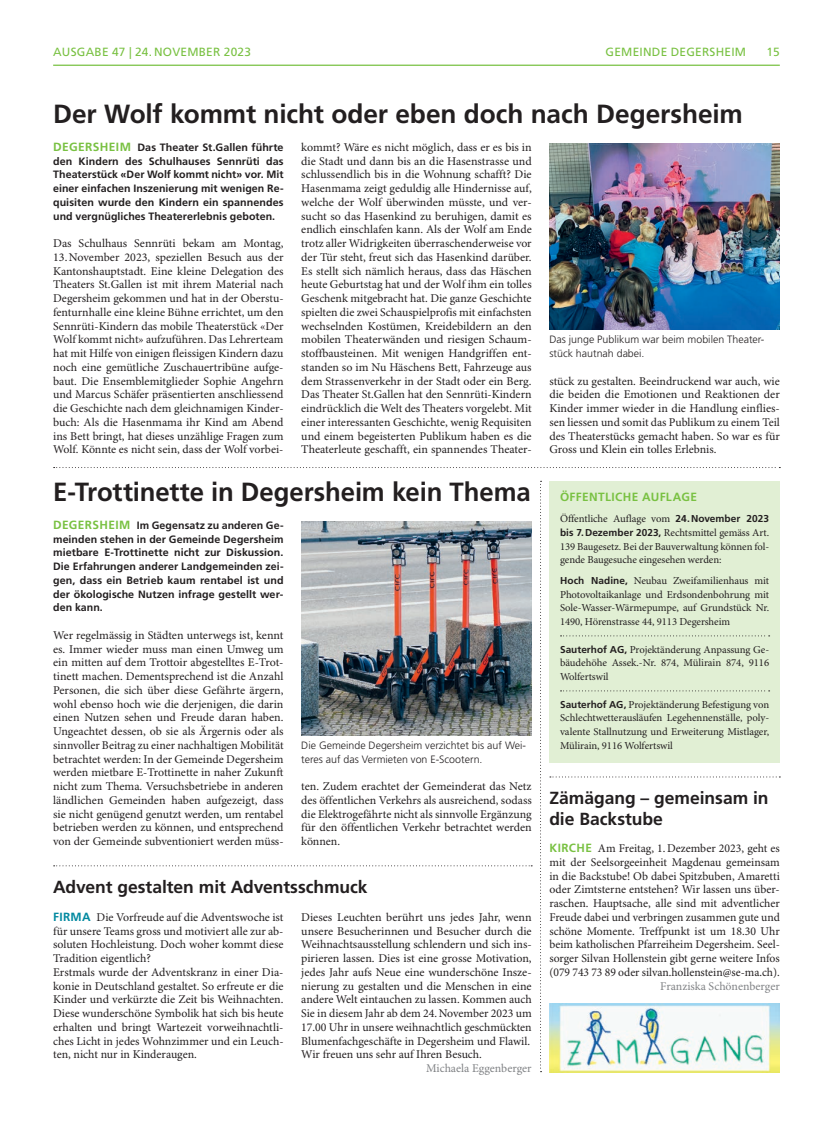
<style>
.page{position:relative;width:833px;height:1134px;background:#fff}
.page>*{position:absolute;margin:0;border:0;box-sizing:border-box;transform-origin:0 0}
.t1{font:700 26.25px "Frutiger LT Std";letter-spacing:-.005em;color:#231f20}
.t2{font:700 17.5px/21.2px "Frutiger LT Std";letter-spacing:-.005em;color:#231f20}
.t3{font:11.88px/13.8px "Minion Pro";color:#231f20;text-align:justify}
.t4{font:11.88px "Frutiger LT Std";letter-spacing:.02em;color:#79c142}
.t5{font:11.88px "Minion Pro";letter-spacing:-.005em;color:#808285}
.t6{font:700 11.88px "Frutiger LT Std";letter-spacing:.03em;color:#79c142}
.t7{font:10.62px/13.8px "Minion Pro";letter-spacing:-.005em;color:#231f20;text-align:justify}
.t8{font:700 10.62px/13.8px "Frutiger LT Std";letter-spacing:.005em;color:#231f20;text-align:justify}
.t9{font:300 10.62px/13.8px "Frutiger LT Std";color:#231f20}
.s1{font-size:11.88px;color:#79c142}
.s2{font-family:"Frutiger LT Std";font-weight:700;color:#0289a0}
.s3{font-family:"Frutiger LT Std";font-weight:700;font-size:10px}
.s4{font-family:"Frutiger LT Std";font-weight:700;color:#79c142}
</style>
<div class="page">
<hr style="left:53px;top:65px;width:727px;height:1px;background:#79c142">
<svg style="left:540px;top:481px;width:1px;height:591px"></svg>
<svg style="left:550px;top:776px;width:230px;height:1px"></svg>
<svg style="left:54px;top:467px;width:726px;height:1px"></svg>
<svg style="left:54px;top:865px;width:478px;height:1px"></svg>
<div style="left:549px;top:481px;width:231px;height:282px;background:#e1efd4"></div>
<svg style="left:560px;top:635px;width:209px;height:1px"></svg>
<svg style="left:560px;top:690px;width:209px;height:1px"></svg>
<img style="left:549px;top:1003px;width:231px;height:69px">
<img style="left:549px;top:144px;width:231px;height:185px">
<img style="left:301px;top:522px;width:230px;height:213px">
<p class="t4" style="left:53px;top:45px;width:18px">AUSGABE</p>
<p class="t4" style="left:112px;top:45px;width:78px">47 | 24. NOVEMBER</p>
<p class="t4" style="left:224px;top:45px;width:29px">2023</p>
<p class="t4" style="left:605px;top:45px;width:142px">GEMEINDE DEGERSHEIM</p>
<p class="t4" style="left:766px;top:45px;width:15px">15</p>
<h1 class="t1" style="left:53px;top:99px;width:691px">Der Wolf kommt nicht oder eben doch nach Degersheim</h1>
<p class="t8" style="left:53px;top:140px;width:232px"><span class="s1">DEGERSHEIM</span> Das Theater St.Gallen führte den Kindern des Schulhauses Sennrüti das Theaterstück «Der Wolf kommt nicht» vor. Mit einer einfachen Inszenierung mit wenigen Re&shy;quisiten wurde den Kindern ein spannendes und vergnügliches Theatererlebnis geboten.</p>
<p class="t3" style="left:53px;top:237px;width:232px">Das Schulhaus Sennrüti bekam am Montag, 13.November 2023, speziellen Besuch aus der Kantonshauptstadt. Eine kleine Delegation des Theaters St.Gallen ist mit ihrem Material nach Degersheim gekommen und hat in der Oberstu&shy;fenturnhalle eine kleine Bühne errichtet, um den Sennrüti-Kindern das mobile Theaterstück «Der Wolf kommt nicht» aufzuführen. Das Lehrerteam hat mit Hilfe von einigen fleissigen Kindern dazu noch eine gemütliche Zuschauertribüne aufge&shy;baut. Die Ensemblemitglieder Sophie Angehrn und Marcus Schäfer präsentierten anschliessend die Geschichte nach dem gleichnamigen Kinder&shy;buch: Als die Hasenmama ihr Kind am Abend ins Bett bringt, hat dieses unzählige Fragen zum Wolf. Könnte es nicht sein, dass der Wolf vorbei-</p>
<p class="t3" style="left:301px;top:141px;width:232px">kommt? Wäre es nicht möglich, dass er es bis in die Stadt und dann bis an die Hasenstrasse und schlussendlich bis in die Wohnung schafft? Die Hasenmama zeigt geduldig alle Hindernisse auf, welche der Wolf überwinden müsste, und ver&shy;sucht so das Hasenkind zu beruhigen, damit es endlich einschlafen kann. Als der Wolf am Ende trotz aller Widrigkeiten überraschenderweise vor der Tür steht, freut sich das Hasenkind darüber.<br>Es stellt sich nämlich heraus, dass das Häschen heute Geburtstag hat und der Wolf ihm ein tolles Geschenk mitgebracht hat. Die ganze Geschichte spielten die zwei Schauspielprofis mit einfachsten wechselnden Kostümen, Kreidebildern an den mobilen Theaterwänden und riesigen Schaum&shy;stoffbausteinen. Mit wenigen Handgriffen ent&shy;standen so im Nu Häschens Bett, Fahrzeuge aus dem Strassenverkehr in der Stadt oder ein Berg.<br>Das Theater St.Gallen hat den Sennrüti-Kindern eindrücklich die Welt des Theaters vorgelebt. Mit einer interessanten Geschichte, wenig Requisiten und einem begeisterten Publikum haben es die Theaterleute geschafft, ein spannendes Theater-</p>
<p class="t9" style="left:549px;top:333px;width:216px">Das junge Publikum war beim mobilen Theater&shy;stück hautnah dabei.</p>
<p class="t3" style="left:549px;top:374px;width:232px">stück zu gestalten. Beeindruckend war auch, wie die beiden die Emotionen und Reaktionen der Kinder immer wieder in die Handlung einflies&shy;sen liessen und somit das Publikum zu einem Teil des Theaterstücks gemacht haben. So war es für Gross und Klein ein tolles Erlebnis.</p>
<h1 class="t1" style="left:53px;top:477px;width:479px">E-Trottinette in Degersheim kein Thema</h1>
<p class="t8" style="left:53px;top:518px;width:232px"><span class="s1">DEGERSHEIM</span> Im Gegensatz zu anderen Ge&shy;meinden stehen in der Gemeinde Degersheim mietbare E-Trottinette nicht zur Diskussion.<br>Die Erfahrungen anderer Landgemeinden zei&shy;gen, dass ein Betrieb kaum rentabel ist und der ökologische Nutzen infrage gestellt wer&shy;den kann.</p>
<p class="t3" style="left:53px;top:629px;width:232px">Wer regelmässig in Städten unterwegs ist, kennt es. Immer wieder muss man einen Umweg um ein mitten auf dem Trottoir abgestelltes E-Trot&shy;tinett machen. Dementsprechend ist die Anzahl Personen, die sich über diese Gefährte ärgern, wohl ebenso hoch wie die derjenigen, die darin einen Nutzen sehen und Freude daran haben.<br>Ungeachtet dessen, ob sie als Ärgernis oder als sinnvoller Beitrag zu einer nachhaltigen Mobilität betrachtet werden: In der Gemeinde Degersheim werden mietbare E-Trottinette in naher Zukunft nicht zum Thema. Versuchsbetriebe in anderen ländlichen Gemeinden haben aufgezeigt, dass sie nicht genügend genutzt werden, um rentabel betrieben werden zu können, und entsprechend von der Gemeinde subventioniert werden müss-</p>
<p class="t9" style="left:301px;top:738px;width:226px">Die Gemeinde Degersheim verzichtet bis auf Wei&shy;teres auf das Vermieten von E-Scootern.</p>
<p class="t3" style="left:301px;top:780px;width:232px">ten. Zudem erachtet der Gemeinderat das Netz des öffentlichen Verkehrs als ausreichend, sodass die Elektrogefährte nicht als sinnvolle Ergänzung für den öffentlichen Verkehr betrachtet werden können.</p>
<h2 class="t2" style="left:53px;top:877px;width:316px">Advent gestalten mit Adventsschmuck</h2>
<p class="t3" style="left:53px;top:911px;width:232px;text-align:left"><span class="s2">FIRMA</span> Die Vorfreude auf die Adventswoche ist für unsere Teams gross und motiviert alle zur ab&shy;soluten Hochleistung. Doch woher kommt diese Tradition eigentlich?<br>Erstmals wurde der Adventskranz in einer Dia&shy;konie in Deutschland gestaltet. So erfreute er die Kinder und verkürzte die Zeit bis Weihnachten.<br>Diese wunderschöne Symbolik hat sich bis heute erhalten und bringt Wartezeit vorweihnachtli&shy;ches Licht in jedes Wohnzimmer und ein Leuch&shy;ten, nicht nur in Kinderaugen.</p>
<p class="t3" style="left:301px;top:911px;width:232px;text-align:left">Dieses Leuchten berührt uns jedes Jahr, wenn unsere Besucherinnen und Besucher durch die Weihnachtsausstellung schlendern und sich ins&shy;pirieren lassen. Dies ist eine grosse Motivation, jedes Jahr aufs Neue eine wunderschöne Insze&shy;nierung zu gestalten und die Menschen in eine andere Welt eintauchen zu lassen. Kommen auch Sie in diesem Jahr ab dem 24.November 2023 um 17.00 Uhr in unsere weihnachtlich geschmückten Blumenfachgeschäfte in Degersheim und Flawil.<br>Wir freuen uns sehr auf Ihren Besuch.</p>
<p class="t5" style="left:426px;top:1061px;width:107px">Michaela Eggenberger</p>
<p class="t6" style="left:560px;top:490px;width:138px">ÖFFENTLICHE AUFLAGE</p>
<p class="t7" style="left:560px;top:512px;width:211px">Öffentliche Auflage vom <span class="s3">24.November 2023 bis 7.Dezember 2023,</span> Rechtsmittel gemäss Art.<br>139 Baugesetz. Bei der Bauverwaltung können fol&shy;gende Baugesuche eingesehen werden:</p>
<p class="t7" style="left:560px;top:574px;width:211px"><span class="s3">Hoch Nadine,</span> Neubau Zweifamilienhaus mit Photovoltaikanlage und Erdsondenbohrung mit Sole-Wasser-Wärmepumpe, auf Grundstück Nr.<br>1490, Hörenstrasse 44, 9113 Degersheim</p>
<p class="t7" style="left:560px;top:643px;width:211px"><span class="s3">Sauterhof AG,</span> Projektänderung Anpassung Ge&shy;bäudehöhe Assek.-Nr. 874, Mülirain 874, 9116<br>Wolfertswil</p>
<p class="t7" style="left:560px;top:698px;width:211px"><span class="s3">Sauterhof AG,</span> Projektänderung Befestigung von Schlechtwetterausläufen Legehennenställe, poly&shy;valente Stallnutzung und Erweiterung Mistlager, Mülirain, 9116 Wolfertswil</p>
<h2 class="t2" style="left:549px;top:787px;width:221px">Zämägang – gemeinsam in die Backstube</h2>
<p class="t3" style="left:549px;top:842px;width:232px"><span class="s4">KIRCHE</span> Am Freitag, 1.Dezember 2023, geht es mit der Seelsorgeeinheit Magdenau gemeinsam in die Backstube! Ob dabei Spitzbuben, Amaretti oder Zimtsterne entstehen? Wir lassen uns über&shy;raschen. Hauptsache, alle sind mit adventlicher Freude dabei und verbringen zusammen gute und schöne Momente. Treffpunkt ist um 18.30 Uhr beim katholischen Pfarreiheim Degersheim. Seel&shy;sorger Silvan Hollenstein gibt gerne weitere Infos (079 743 73 89 oder silvan.hollenstein@se-ma.ch).</p>
<p class="t5" style="left:660px;top:979px;width:121px">Franziska Schönenberger</p>
</div>
